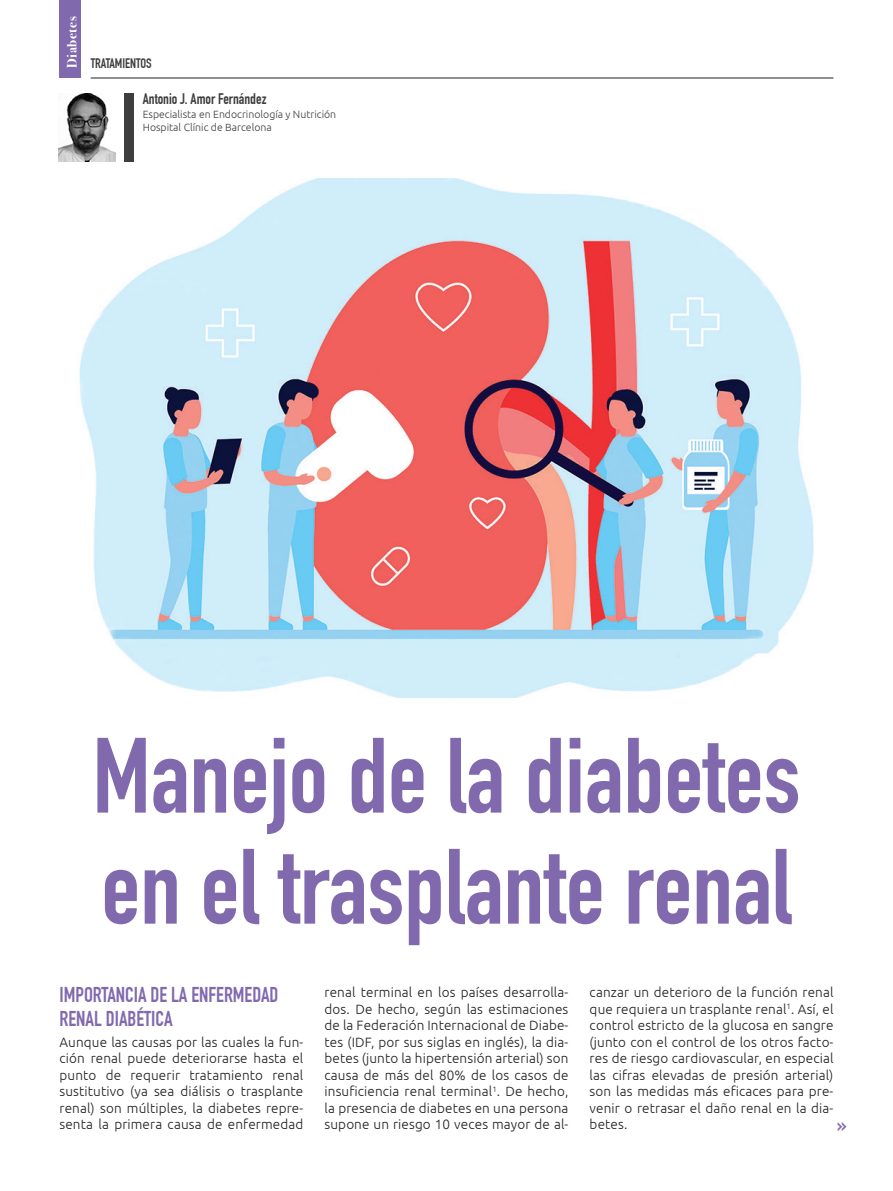
<style>
.page{position:relative;width:893px;height:1191px;background:#fff}
.page>*{position:absolute;margin:0;border:0;box-sizing:border-box;transform-origin:0 0}
.t1{font:105px/111px "DIN Engschrift Std";color:#8169ae}
.t2{font:22.5px "DIN Engschrift Std";color:#8169ae}
.t3{font:21px/24px "DIN Engschrift Std";color:#8169ae}
.t4{font:15px "DIN Engschrift Std";color:#3e3e3f}
.t5{font:300 13.5px/16.5px "Ubuntu";letter-spacing:.01em;color:#231f20;text-align:justify}
.t6{font:13.5px "DIN Engschrift Std";color:#3e3e3f}
.t7{font:700 13.5px "Bodoni Svty Two ITCTT";letter-spacing:.04em;color:#fff}
.t8{font:300 10.5px/13.5px "Ubuntu";color:#3e3e3f}
</style>
<div class="page">
<hr style="left:91px;top:78px;width:742px;height:1px;background:#231f20">
<div style="left:60px;top:0;width:21px;height:78px;background:#8169ae"></div>
<img style="left:58px;top:94px;width:57px;height:68px">
<div style="left:125px;top:94px;width:9px;height:68px;background:#3e3e3f"></div>
<img style="left:79px;top:179px;width:735px;height:518px">
<p class="t7" style="left:61px;top:68px;width:53px;rotate:-90deg">Diabetes</p>
<p class="t6" style="left:91px;top:55px;width:63px">TRATAMIENTOS</p>
<p class="t4" style="left:143px;top:90px;width:125px">Antonio J. Amor Fernández</p>
<p class="t8" style="left:143px;top:107px;width:195px">Especialista en Endocrinología y Nutrición<br>Hospital Clínic de Barcelona</p>
<p class="t1" style="left:92px;top:721px;width:710px">Manejo de la diabetes en el trasplante renal</p>
<p class="t3" style="left:60px;top:982px;width:221px">IMPORTANCIA DE LA ENFERMEDAD<br>RENAL DIABÉTICA</p>
<p class="t5" style="left:60px;top:1033px;width:245px">Aunque las causas por las cuales la fun&shy;ción renal puede deteriorarse hasta el punto de requerir tratamiento renal sustitutivo (ya sea diálisis o trasplante renal) son múltiples, la diabetes repre&shy;senta la primera causa de enfermedad</p>
<p class="t5" style="left:325px;top:984px;width:245px">renal terminal en los países desarrolla&shy;dos. De hecho, según las estimaciones de la Federación Internacional de Diabe&shy;tes (IDF, por sus siglas en inglés), la dia&shy;betes (junto la hipertensión arterial) son causa de más del 80% de los casos de insuficiencia renal terminal<sup>1</sup>. De hecho, la presencia de diabetes en una persona supone un riesgo 10 veces mayor de al-</p>
<p class="t5" style="left:590px;top:984px;width:245px">canzar un deterioro de la función renal que requiera un trasplante renal<sup>1</sup>. Así, el control estricto de la glucosa en sangre (junto con el control de los otros facto&shy;res de riesgo cardiovascular, en especial las cifras elevadas de presión arterial) son las medidas más eficaces para pre&shy;venir o retrasar el daño renal en la dia&shy;betes.</p>
<p class="t2" style="left:837px;top:1112px;width:11px">»</p>
</div>
